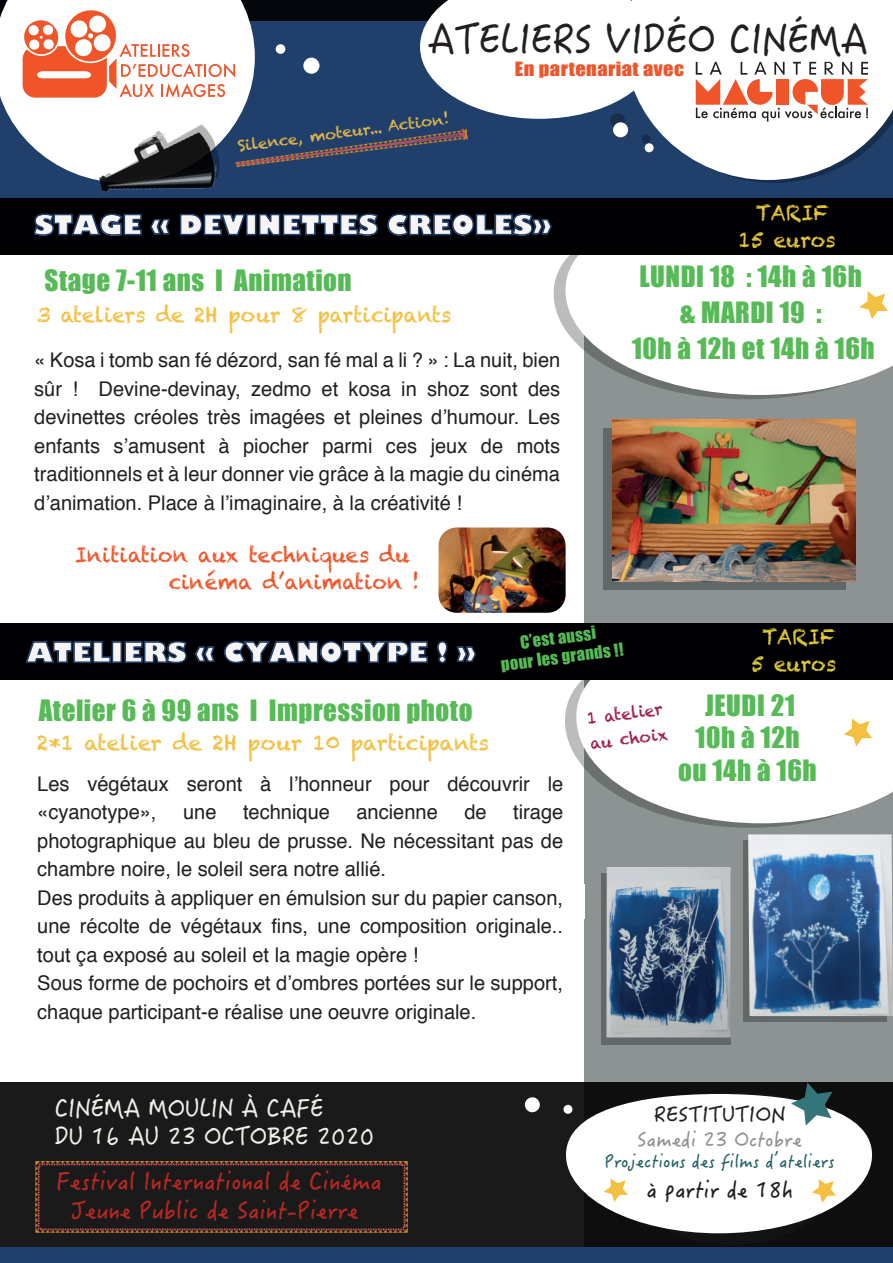
<style>
.page{position:relative;width:893px;height:1263px;background:#fff}
.page>*{position:absolute;margin:0;border:0;box-sizing:border-box;transform-origin:0 0}
.t1{font:39px "Hanzi Pen SC W5";color:#231f20}
.t2{font:27px/32.4px "Impact";letter-spacing:.02em;color:#56ba56;text-align:center}
.t3{font:800 27px "Gill Sans";color:#f6f4f4}
.t4{font:24px/28.8px "Hanzi Pen SC W5";color:#b82824;text-align:center}
.t5{font:24px/28.8px "Hanzi Pen SC W5";color:#f0f0e9}
.t6{font:22.5px "Hanzi Pen SC W5";color:#231f20}
.t7{font:21px/27px "Chalkduster";color:#f05429;scale:.96 1}
.t8{font:21px "Chalkduster";color:#f3c042}
.t9{font:21px "Chalkduster";color:#f3c042;scale:.96 1}
.t10{font:21px/27px "Chalkduster";color:#e5c638;text-align:center;scale:.96 1}
.t11{font:21px/27px "Chalkduster";color:#deca37;text-align:center;scale:.96 1}
.t12{font:20.25px/28.5px "Helvetica";color:#231f20}
.t13{font:20.25px "Hanzi Pen SC W5";color:#909391}
.t14{font:20.25px "Hanzi Pen SC W5";color:#231f20;scale:1.08 1}
.t15{font:18px "Impact";letter-spacing:.02em;color:#f05429;scale:1.13 1}
.t16{font:17.85px "Hanzi Pen SC W5";color:#256365}
.t17{font:16.5px/19.8px "Impact";color:#56ba56;text-align:center}
.t18{font:16.5px/25.5px "Chalkduster";color:#9b1b47;scale:.96 1}
.t19{font:15px "Chalkduster";color:#e4b848}
</style>
<div class="page">
<div style="left:584px;top:169px;width:309px;height:1086px;background:#8c9392"></div>
<div style="left:0;top:21px;width:893px;height:177px;background:#20406b"></div>
<div style="left:0;top:1082px;width:893px;height:181px;background:#1a1a1a"></div>
<div style="left:0;top:1247px;width:893px;height:16px;background:#20406b"></div>
<div style="left:303px;top:58px;width:16px;height:16px;background:#fff;border-radius:50%"></div>
<div style="left:276px;top:44px;width:9px;height:10px;background:#fff;border-radius:50%"></div>
<div style="left:610px;top:113px;width:15px;height:15px;background:#172e4d;border-radius:50%"></div>
<div style="left:613px;top:122px;width:15px;height:15px;background:#fff;border-radius:50%"></div>
<svg style="left:35px;top:1161px;width:373px;height:72px"></svg>
<svg style="left:524px;top:1037px;width:348px;height:207px"></svg>
<svg style="left:554px;top:261px;width:245px;height:138px"></svg>
<svg style="left:565px;top:255px;width:328px;height:140px;background:#f2f3f3"></svg>
<svg style="left:859px;top:291px;width:29px;height:28px"></svg>
<div style="left:0;top:198px;width:893px;height:57px;background:#000003"></div>
<svg style="left:33px;top:213px;width:109px;height:23px"></svg>
<svg style="left:150px;top:218px;width:20px;height:17px"></svg>
<svg style="left:179px;top:213px;width:68px;height:23px"></svg>
<div style="left:246px;top:214px;width:10px;height:21px;border:2px solid #20406b"></div>
<svg style="left:258px;top:213px;width:120px;height:23px"></svg>
<svg style="left:387px;top:213px;width:165px;height:23px"></svg>
<div style="left:0;top:0;width:893px;height:21px;background:#03060b"></div>
<svg style="left:625px;top:0;width:268px;height:180px"></svg>
<svg style="left:696px;top:62px;width:172px;height:60px"></svg>
<svg style="left:420px;top:0;width:238px;height:119px"></svg>
<svg style="left:0;top:0;width:255px;height:183px"></svg>
<svg style="left:23px;top:7px;width:212px;height:91px"></svg>
<img style="left:97px;top:117px;width:127px;height:81px">
<img style="left:93px;top:125px;width:126px;height:73px">
<svg style="left:235px;top:129px;width:233px;height:38px;background:#334565"></svg>
<svg style="left:565px;top:679px;width:237px;height:149px"></svg>
<svg style="left:576px;top:679px;width:317px;height:144px;background:#efefef"></svg>
<div style="left:0;top:623px;width:893px;height:56px;background:#000003"></div>
<svg style="left:25px;top:641px;width:87px;height:22px"></svg>
<div style="left:112px;top:641px;width:10px;height:22px;border:2px solid #20406b"></div>
<svg style="left:124px;top:641px;width:63px;height:23px"></svg>
<svg style="left:195px;top:646px;width:20px;height:16px"></svg>
<svg style="left:224px;top:641px;width:204px;height:23px"></svg>
<svg style="left:437px;top:641px;width:11px;height:23px"></svg>
<svg style="left:456px;top:646px;width:21px;height:16px"></svg>
<svg style="left:601px;top:873px;width:129px;height:171px;background:#646969"></svg>
<img style="left:606px;top:867px;width:125px;height:170px">
<div style="left:744px;top:840px;width:143px;height:182px;background:#626767"></div>
<img style="left:748px;top:834px;width:145px;height:182px">
<div style="left:604px;top:428px;width:242px;height:162px;background:#626767"></div>
<img style="left:612px;top:420px;width:244px;height:162px">
<svg style="left:844px;top:718px;width:28px;height:28px"></svg>
<img style="left:438px;top:527px;width:128px;height:86px">
<h1 class="t1" style="left:427px;top:15px;width:442px">ATELIERS VIDÉO CINÉMA</h1>
<p class="t15" style="left:515px;top:55px;width:151px">En partenariat avec</p>
<p class="t19" style="left:237px;top:138px;width:215px;rotate:-8deg">Silence, moteur... Action!</p>
<h2 class="t3" style="left:34px;top:204px;width:519px">STAGE « DEVINETTES CREOLES»</h2>
<p class="t10" style="left:738px;top:200px;width:103px">TARIF<br>15 euros</p>
<h2 class="t2" style="left:45px;top:263px;width:309px">Stage 7-11 ans I Animation</h2>
<p class="t9" style="left:37px;top:302px;width:433px">3 ateliers de 2H pour 8 participants</p>
<p class="t12" style="left:34px;top:346px;width:528px;text-align:justify">« Kosa i tomb san fé dézord, san fé mal a li ? » : La nuit, bien sûr ! Devine-devinay, zedmo et kosa in shoz sont des devinettes créoles très imagées et pleines d’humour. Les enfants s’amusent à piocher parmi ces jeux de mots traditionnels et à leur donner vie grâce à la magie du cinéma d’animation. Place à l’imaginaire, à la créativité !</p>
<p class="t7" style="left:169px;top:541px;width:263px;text-indent:-94px">Initiation aux techniques du cinéma d’animation !</p>
<h2 class="t2" style="left:632px;top:258px;width:244px;line-height:36px">LUNDI 18 : 14h à 16h &amp; MARDI 19 :<br>10h à 12h et 14h à 16h</h2>
<h2 class="t3" style="left:27px;top:631px;width:451px">ATELIERS « CYANOTYPE ! »</h2>
<h2 class="t2" style="left:39px;top:693px;width:435px">Atelier 6 à 99 ans I Impression photo</h2>
<p class="t8" style="left:37px;top:730px;width:454px">2*1 atelier de 2H pour 10 participants</p>
<p class="t17" style="left:497px;top:634px;width:125px;rotate:-7deg">C’est aussi<br>pour les grands !!</p>
<p class="t18" style="left:585px;top:705px;width:83px;rotate:-7deg">1 atelier au choix</p>
<p class="t12" style="left:37px;top:770px;width:528px">Les végétaux seront à l’honneur pour découvrir le «cyanotype»,</p>
<p class="t12" style="left:183px;top:799px;width:35px">une</p>
<p class="t12" style="left:243px;top:799px;width:88px">technique</p>
<p class="t12" style="left:356px;top:799px;width:83px">ancienne</p>
<p class="t12" style="left:464px;top:799px;width:24px">de</p>
<p class="t12" style="left:37px;top:799px;width:527px;text-indent:476px">tirage photographique au bleu de prusse. Ne nécessitant pas de chambre noire, le soleil sera notre allié.<br>Des produits à appliquer en émulsion sur du papier canson, une récolte de végétaux fins, une composition originale.. tout ça exposé au soleil et la magie opère !<br>Sous forme de pochoirs et d’ombres portées sur le support, chaque participant-e réalise une oeuvre originale.</p>
<p class="t11" style="left:751px;top:623px;width:90px">TARIF<br>5 euros</p>
<h2 class="t2" style="left:678px;top:688px;width:140px">JEUDI 21<br>10h à 12h ou 14h à 16h</h2>
<p class="t5" style="left:55px;top:1093px;width:321px">CINÉMA MOULIN À CAFÉ<br>DU 16 AU 23 OCTOBRE 2020</p>
<p class="t4" style="left:56px;top:1166px;width:327px">Festival International de Cinéma<br>Jeune Public de Saint-Pierre</p>
<p class="t14" style="left:654px;top:1102px;width:123px">RESTITUTION</p>
<p class="t13" style="left:637px;top:1126px;width:166px">Samedi 23 Octobre</p>
<p class="t16" style="left:605px;top:1150px;width:231px">Projections des films d’ateliers</p>
<p class="t6" style="left:646px;top:1175px;width:148px">à partir de 18h</p>
</div>
